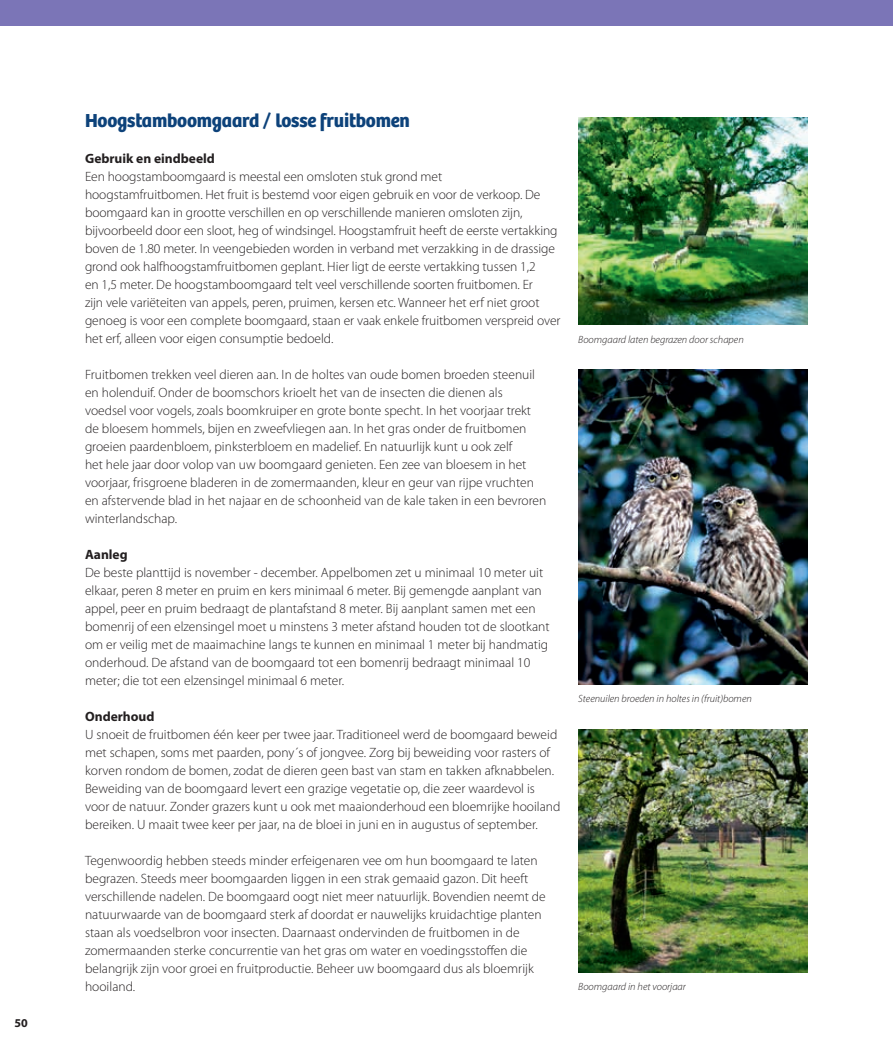
<style>
.page{position:relative;width:893px;height:1063px;background:#fff}
.page>*{position:absolute;margin:0;border:0;box-sizing:border-box;transform-origin:0 0}
.t1{font:700 19.5px "Bree";letter-spacing:-.01em;color:#0d427a}
.t2{font:300 13.5px/18px "Myriad Pro";color:#231f20}
.t3{font:700 13.5px "Myriad Pro";color:#231f20}
.t4{font:700 12px "Myriad Pro";color:#231f20}
.t5{font:italic 300 10.5px "Myriad Pro";color:#231f20}
.s1{font-weight:400}
</style>
<div class="page">
<div style="left:0;top:0;width:893px;height:26px;background:#7b75b7"></div>
<img style="left:578px;top:730px;width:230px;height:243px">
<img style="left:578px;top:118px;width:230px;height:207px">
<img style="left:578px;top:370px;width:230px;height:315px">
<p class="t4" style="left:15px;top:1015px;width:15px">50</p>
<h1 class="t1" style="left:85px;top:108px;width:326px">Hoogstamboomgaard <span class="s1">/</span> losse fruitbomen</h1>
<p class="t3" style="left:85px;top:149px;width:131px">Gebruik en eindbeeld</p>
<p class="t2" style="left:85px;top:167px;width:477px">Een hoogstamboomgaard is meestal een omsloten stuk grond met hoogstamfruitbomen. Het fruit is bestemd voor eigen gebruik en voor de verkoop. De boomgaard kan in grootte verschillen en op verschillende manieren omsloten zijn, bijvoorbeeld door een sloot, heg of windsingel. Hoogstamfruit heeft de eerste vertakking boven de 1.80 meter. In veengebieden worden in verband met verzakking in de drassige grond ook halfhoogstamfruitbomen geplant. Hier ligt de eerste vertakking tussen 1,2<br>en 1,5 meter. De hoogstamboomgaard telt veel verschillende soorten fruitbomen. Er<br>zijn vele variëteiten van appels, peren, pruimen, kersen etc. Wanneer het erf niet groot genoeg is voor een complete boomgaard, staan er vaak enkele fruitbomen verspreid over het erf, alleen voor eigen consumptie bedoeld.</p>
<p class="t2" style="left:85px;top:365px;width:463px">Fruitbomen trekken veel dieren aan. In de holtes van oude bomen broeden steenuil en holenduif. Onder de boomschors krioelt het van de insecten die dienen als voedsel voor vogels, zoals boomkruiper en grote bonte specht. In het voorjaar trekt de bloesem hommels, bijen en zweefvliegen aan. In het gras onder de fruitbomen groeien paardenbloem, pinksterbloem en madelief. En natuurlijk kunt u ook zelf<br>het hele jaar door volop van uw boomgaard genieten. Een zee van bloesem in het voorjaar, frisgroene bladeren in de zomermaanden, kleur en geur van rijpe vruchten en afstervende blad in het najaar en de schoonheid van de kale taken in een bevroren winterlandschap.</p>
<p class="t3" style="left:85px;top:545px;width:44px">Aanleg</p>
<p class="t2" style="left:85px;top:563px;width:466px">De beste planttijd is november - december. Appelbomen zet u minimaal 10 meter uit elkaar, peren 8 meter en pruim en kers minimaal 6 meter. Bij gemengde aanplant van appel, peer en pruim bedraagt de plantafstand 8 meter. Bij aanplant samen met een bomenrij of een elzensingel moet u minstens 3 meter afstand houden tot de slootkant om er veilig met de maaimachine langs te kunnen en minimaal 1 meter bij handmatig onderhoud. De afstand van de boomgaard tot een bomenrij bedraagt minimaal 10 meter; die tot een elzensingel minimaal 6 meter.</p>
<p class="t3" style="left:85px;top:707px;width:71px">Onderhoud</p>
<p class="t2" style="left:85px;top:725px;width:477px">U snoeit de fruitbomen één keer per twee jaar. Traditioneel werd de boomgaard beweid met schapen, soms met paarden, pony´s of jongvee. Zorg bij beweiding voor rasters of korven rondom de bomen, zodat de dieren geen bast van stam en takken afknabbelen.<br>Beweiding van de boomgaard levert een grazige vegetatie op, die zeer waardevol is voor de natuur. Zonder grazers kunt u ook met maaionderhoud een bloemrijke hooiland bereiken. U maait twee keer per jaar, na de bloei in juni en in augustus of september.</p>
<p class="t2" style="left:85px;top:851px;width:462px">Tegenwoordig hebben steeds minder erfeigenaren vee om hun boomgaard te laten begrazen. Steeds meer boomgaarden liggen in een strak gemaaid gazon. Dit heeft verschillende nadelen. De boomgaard oogt niet meer natuurlijk. Bovendien neemt de natuurwaarde van de boomgaard sterk af doordat er nauwelijks kruidachtige planten staan als voedselbron voor insecten. Daarnaast ondervinden de fruitbomen in de zomermaanden sterke concurrentie van het gras om water en voedingsstoffen die belangrijk zijn voor groei en fruitproductie. Beheer uw boomgaard dus als bloemrijk hooiland.</p>
<p class="t5" style="left:578px;top:333px;width:167px">Boomgaard laten begrazen door schapen</p>
<p class="t5" style="left:578px;top:692px;width:175px">Steenuilen broeden in holtes in (fruit)bomen</p>
<p class="t5" style="left:578px;top:980px;width:109px">Boomgaard in het voorjaar</p>
</div>
